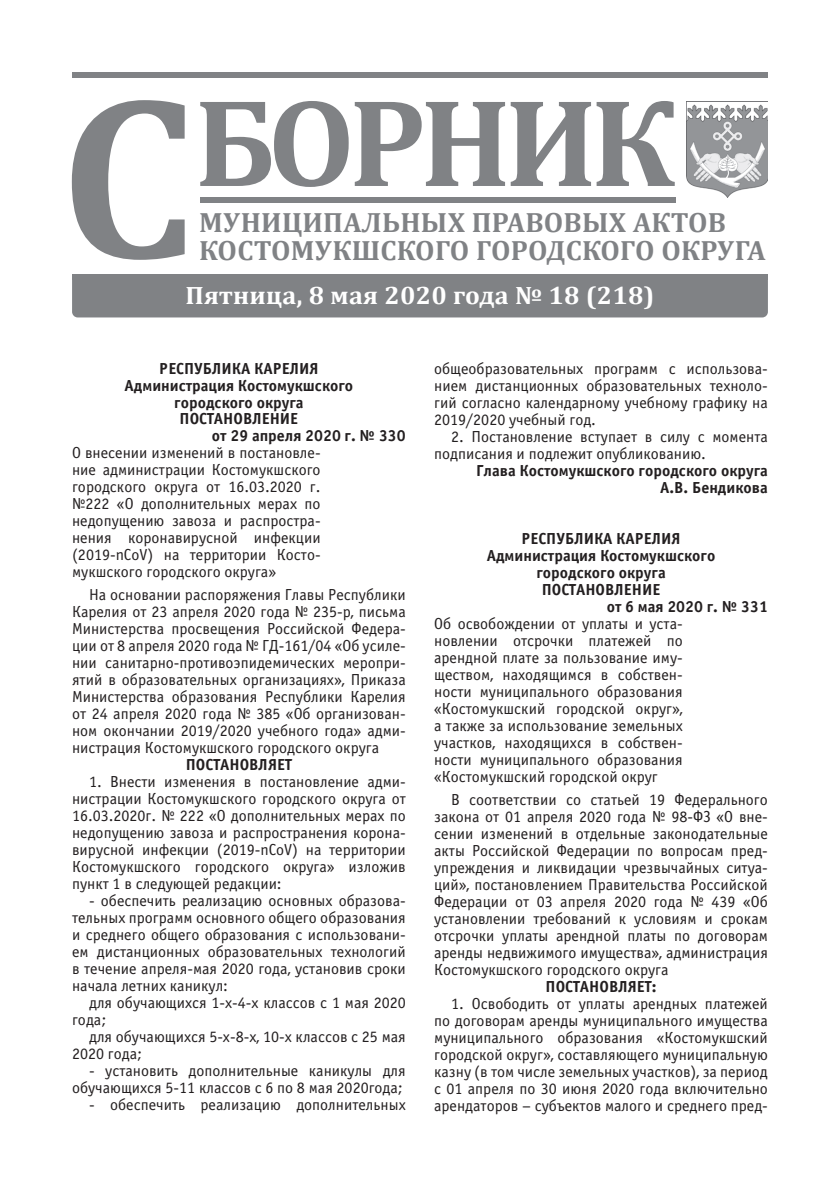
<style>
.page{position:relative;width:840px;height:1191px;background:#fff}
.page>*{position:absolute;margin:0;border:0;box-sizing:border-box;transform-origin:0 0}
.t1{font:700 126px "Cambria";letter-spacing:-.05em;color:#808285}
.t2{font:700 28px/28px "Cambria";letter-spacing:.01em;color:#808285}
.t3{font:700 25.2px "Cambria";letter-spacing:.01em;color:#fff}
.t4{font:16px/17px "Officina Sans C";color:#231f20;text-align:justify}
.t5{font:700 16px/17px "Officina Sans C";color:#231f20;text-align:right}
.s1{font-size:234px}
</style>
<div class="page">
<img style="left:686px;top:102px;width:81px;height:95px">
<div style="left:200px;top:197px;width:475px;height:6px;background:#808285"></div>
<div style="left:72px;top:72px;width:695px;height:6px;background:#808285"></div>
<div style="left:72px;top:274px;width:695px;height:43px;background:#808285;border-radius:6px"></div>
<h1 class="t1" style="left:60px;top:54px;width:616px"><span class="s1">С</span>БОРНИК</h1>
<h2 class="t2" style="left:199px;top:207px;width:567px">МУНИЦИПАЛЬНЫХ ПРАВОВЫХ АКТОВ<br>КОСТОМУКШСКОГО ГОРОДСКОГО ОКРУГА</h2>
<h3 class="t3" style="left:185px;top:278px;width:470px">Пятница, 8 мая 2020 года № 18 (218)</h3>
<p class="t5" style="left:159px;top:360px;width:161px">РЕСПУБЛИКА КАРЕЛИЯ</p>
<p class="t5" style="left:124px;top:377px;width:230px">Администрация Костомукшского</p>
<p class="t5" style="left:174px;top:394px;width:131px">городского округа</p>
<p class="t5" style="left:179px;top:411px;width:120px">ПОСТАНОВЛЕНИЕ</p>
<p class="t5" style="left:212px;top:428px;width:195px">от 29 апреля 2020 г. № 330</p>
<p class="t4" style="left:72px;top:445px;width:250px">О внесении изменений в постановле&shy;ние администрации Костомукшского городского округа от 16.03.2020 г. №222 «О дополнительных мерах по недопущению завоза и распростра&shy;нения коронавирусной инфекции (2019-nCoV) на территории Косто&shy;мукшского городского округа»</p>
<p class="t4" style="left:72px;top:586px;width:335px;text-indent:17px">На основании распоряжения Главы Республики Карелия от 23 апреля 2020 года № 235-р, письма Министерства просвещения Российской Федера&shy;ции от 8 апреля 2020 года № ГД-161/04 «Об усиле&shy;нии санитарно-противоэпидемических меропри&shy;ятий в образовательных организациях», Приказа Министерства образования Республики Карелия от 24 апреля 2020 года № 385 «Об организован&shy;ном окончании 2019/2020 учебного года» адми&shy;нистрация Костомукшского городского округа</p>
<p class="t5" style="left:186px;top:756px;width:107px">ПОСТАНОВЛЯЕТ</p>
<p class="t4" style="left:72px;top:773px;width:335px;text-indent:17px">1. Внести изменения в постановление адми&shy;нистрации Костомукшского городского округа от 16.03.2020г. № 222 «О дополнительных мерах по недопущению завоза и распространения корона&shy;вирусной инфекции (2019-nCoV) на территории Костомукшского городского округа» изложив пункт 1 в следующей редакции:</p>
<p class="t4" style="left:72px;top:892px;width:335px;text-indent:17px">- обеспечить реализацию основных образова&shy;тельных программ основного общего образования и среднего общего образования с использовани&shy;ем дистанционных образовательных технологий в течение апреля-мая 2020 года, установив сроки начала летних каникул:</p>
<p class="t4" style="left:72px;top:994px;width:335px;text-indent:17px">для обучающихся 1-х-4-х классов с 1 мая 2020 года;</p>
<p class="t4" style="left:72px;top:1028px;width:335px;text-indent:17px">для обучающихся 5-х-8-х, 10-х классов с 25 мая<br>2020 года;</p>
<p class="t4" style="left:72px;top:1062px;width:335px;text-align:right">- установить дополнительные каникулы для обучающихся 5-11 классов с 6 по 8 мая 2020года;</p>
<p class="t4" style="left:89px;top:1096px;width:318px">- обеспечить реализацию дополнительных</p>
<p class="t4" style="left:434px;top:360px;width:335px">общеобразовательных программ с использова&shy;нием дистанционных образовательных техноло&shy;гий согласно календарному учебному графику на 2019/2020 учебный год.</p>
<p class="t4" style="left:434px;top:428px;width:335px;text-indent:17px">2. Постановление вступает в силу с момента подписания и подлежит опубликованию.</p>
<p class="t5" style="left:476px;top:462px;width:293px">Глава Костомукшского городского округа<br>А.В. Бендикова</p>
<p class="t5" style="left:521px;top:530px;width:161px">РЕСПУБЛИКА КАРЕЛИЯ</p>
<p class="t5" style="left:486px;top:547px;width:230px">Администрация Костомукшского</p>
<p class="t5" style="left:536px;top:564px;width:131px">городского округа</p>
<p class="t5" style="left:541px;top:581px;width:120px">ПОСТАНОВЛЕНИЕ</p>
<p class="t5" style="left:606px;top:598px;width:162px">от 6 мая 2020 г. № 331</p>
<p class="t4" style="left:434px;top:615px;width:250px">Об освобождении от уплаты и уста&shy;новлении отсрочки платежей по арендной плате за пользование иму&shy;ществом, находящимся в собствен&shy;ности муниципального образования «Костомукшский городской округ», а также за использование земельных участков, находящихся в собствен&shy;ности муниципального образования «Костомукшский городской округ</p>
<p class="t4" style="left:434px;top:791px;width:335px;text-indent:17px">В соответствии со статьей 19 Федерального закона от 01 апреля 2020 года № 98-ФЗ «О вне&shy;сении изменений в отдельные законодательные акты Российской Федерации по вопросам пред&shy;упреждения и ликвидации чрезвычайных ситуа&shy;ций», постановлением Правительства Российской Федерации от 03 апреля 2020 года № 439 «Об установлении требований к условиям и срокам отсрочки уплаты арендной платы по договорам аренды недвижимого имущества», администрация Костомукшского городского округа</p>
<p class="t5" style="left:545px;top:978px;width:112px">ПОСТАНОВЛЯЕТ:</p>
<p class="t4" style="left:434px;top:995px;width:335px;text-indent:17px">1. Освободить от уплаты арендных платежей по договорам аренды муниципального имущества муниципального образования «Костомукшский городской округ», составляющего муниципальную казну (в том числе земельных участков), за период с 01 апреля по 30 июня 2020 года включительно арендаторов – субъектов малого и среднего пред-</p>
</div>
